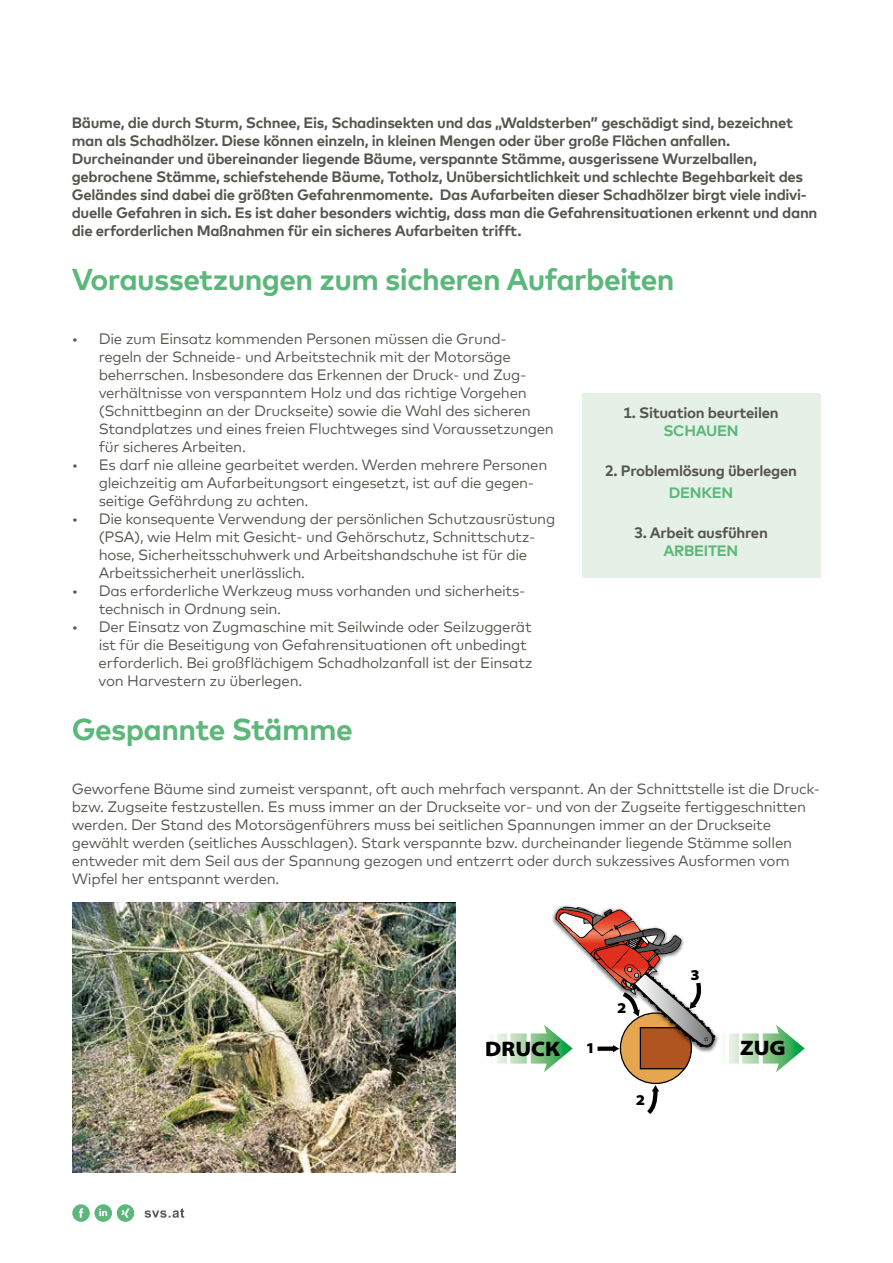
<style>
.page{position:relative;width:893px;height:1263px;background:#fff}
.page>*{position:absolute;margin:0;border:0;box-sizing:border-box;transform-origin:0 0}
.t1{font:700 30px "Mark Offc Pro";letter-spacing:-.02em;color:#5cb77a}
.t2{font:900 semi-expanded 21px "Myriad Pro";color:#000}
.t3{font:15px/18px "Mark Offc Pro";letter-spacing:-.02em;color:#565650}
.t4{font:700 15px/18px "Mark Offc Pro";letter-spacing:-.02em;color:#565650}
.t5{font:700 15px "Mark Offc Pro";letter-spacing:-.02em;color:#5cb77a}
.t6{font:900 semi-expanded 15px "Myriad Pro";color:#000}
</style>
<div class="page">
<svg style="left:144px;top:1208px;width:40px;height:10px"></svg>
<div style="left:72px;top:1204px;width:18px;height:18px;background:#5db77a;border-radius:50%"></div>
<svg style="left:79px;top:1208px;width:4px;height:10px"></svg>
<div style="left:117px;top:1204px;width:17px;height:18px;background:#5db77a;border-radius:50%"></div>
<svg style="left:121px;top:1208px;width:9px;height:9px"></svg>
<svg style="left:94px;top:1204px;width:18px;height:18px"></svg>
<svg style="left:99px;top:1208px;width:8px;height:8px"></svg>
<div style="left:582px;top:393px;width:238px;height:184px;background:#e5f1e6"></div>
<img style="left:72px;top:902px;width:383px;height:270px">
<div style="left:620px;top:1013px;width:71px;height:70px;background:#e6a64f;border-radius:50%"></div>
<svg style="left:647px;top:1085px;width:12px;height:29px"></svg>
<svg style="left:492px;top:906px;width:313px;height:166px"></svg>
<p class="t4" style="left:72px;top:113px;width:747px">Bäume, die durch Sturm, Schnee, Eis, Schadinsekten und das „Waldsterben” geschädigt sind, bezeichnet man als Schadhölzer. Diese können einzeln, in kleinen Mengen oder über große Flächen anfallen.<br>Durcheinander und übereinander liegende Bäume, verspannte Stämme, ausgerissene Wurzelballen, gebrochene Stämme, schiefstehende Bäume, Totholz, Unübersichtlichkeit und schlechte Begehbarkeit des Geländes sind dabei die größten Gefahrenmomente. Das Aufarbeiten dieser Schadhölzer birgt viele indivi&shy;duelle Gefahren in sich. Es ist daher besonders wichtig, dass man die Gefahrensituationen erkennt und dann die erforderlichen Maßnahmen für ein sicheres Aufarbeiten trifft.</p>
<h1 class="t1" style="left:72px;top:257px;width:604px">Voraussetzungen zum sicheren Aufarbeiten</h1>
<p class="t3" style="left:99px;top:329px;width:457px;text-indent:-27px">• Die zum Einsatz kommenden Personen müssen die Grund-<br>regeln der Schneide- und Arbeitstechnik mit der Motorsäge beherrschen. Insbesondere das Erkennen der Druck- und Zug&shy;verhältnisse von verspanntem Holz und das richtige Vorgehen (Schnittbeginn an der Druckseite) sowie die Wahl des sicheren Standplatzes und eines freien Fluchtweges sind Voraussetzungen für sicheres Arbeiten.</p>
<p class="t3" style="left:99px;top:455px;width:450px;text-indent:-27px">• Es darf nie alleine gearbeitet werden. Werden mehrere Personen gleichzeitig am Aufarbeitungsort eingesetzt, ist auf die gegen&shy;seitige Gefährdung zu achten.</p>
<p class="t3" style="left:99px;top:509px;width:458px;text-indent:-27px">• Die konsequente Verwendung der persönlichen Schutzausrüstung (PSA), wie Helm mit Gesicht- und Gehörschutz, Schnittschutz&shy;hose, Sicherheitsschuhwerk und Arbeitshandschuhe ist für die Arbeitssicherheit unerlässlich.</p>
<p class="t3" style="left:99px;top:581px;width:428px;text-indent:-27px">• Das erforderliche Werkzeug muss vorhanden und sicherheits&shy;technisch in Ordnung sein.</p>
<p class="t3" style="left:99px;top:617px;width:436px;text-indent:-27px">• Der Einsatz von Zugmaschine mit Seilwinde oder Seilzuggerät ist für die Beseitigung von Gefahrensituationen oft unbedingt -erforderlich. Bei großflächigem Schadholzanfall ist der -Ein-satz von Harvestern zu überlegen.</p>
<h1 class="t1" style="left:72px;top:707px;width:282px">Gespannte Stämme</h1>
<p class="t3" style="left:72px;top:779px;width:748px">Geworfene Bäume sind zumeist verspannt, oft auch mehrfach verspannt. An der Schnittstelle ist die Druck&shy;bzw. Zugseite festzustellen. Es muss immer an der Druckseite vor- und von der Zugseite fertiggeschnitten werden. Der Stand des Motorsägenführers muss bei seitlichen Spannungen immer an der Druckseite gewählt werden (seitliches Ausschlagen). Stark verspannte bzw. durcheinander liegende Stämme sollen entweder mit dem Seil aus der Spannung gezogen und entzerrt oder durch sukzessives Ausformen vom Wipfel her entspannt werden.</p>
<p class="t4" style="left:623px;top:402px;width:157px">1. Situation beurteilen</p>
<p class="t5" style="left:663px;top:419px;width:76px">SCHAUEN</p>
<p class="t4" style="left:605px;top:460px;width:194px">2. Problemlösung überlegen</p>
<p class="t5" style="left:669px;top:481px;width:66px">DENKEN</p>
<p class="t4" style="left:634px;top:523px;width:135px">3. Arbeit ausführen</p>
<p class="t5" style="left:663px;top:540px;width:76px">ARBEITEN</p>
<p class="t6" style="left:617px;top:999px;width:11px">2</p>
<p class="t6" style="left:690px;top:966px;width:11px">3</p>
<h2 class="t2" style="left:485px;top:1037px;width:76px">DRUCK</h2>
<h2 class="t2" style="left:740px;top:1036px;width:47px">ZUG</h2>
<p class="t6" style="left:586px;top:1039px;width:11px">1</p>
<p class="t6" style="left:636px;top:1091px;width:11px">2</p>
</div>
